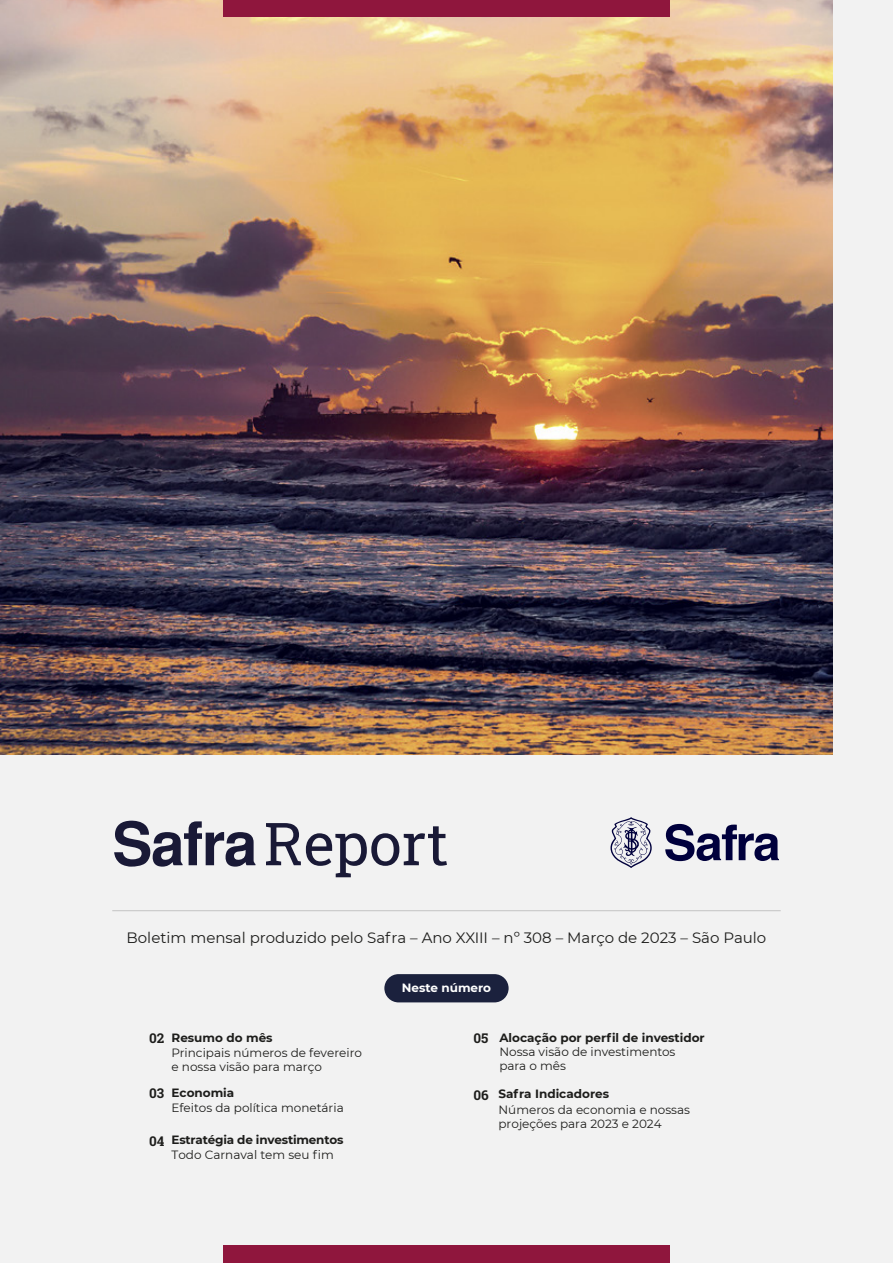
<style>
.page{position:relative;width:893px;height:1263px;background:#f2f2f2}
.page>*{position:absolute;margin:0;border:0;box-sizing:border-box;transform-origin:0 0}
.t1{font:59.25px "Roboto Slab";color:#191936}
.t2{font:15px "Montserrat";color:#1d1d1b}
.t3{font:700 13.5px "Roboto Slab";color:#1d1d1b}
.t4{font:12px/14.4px "Montserrat";color:#1d1d1b}
.t5{font:700 12px "Montserrat";color:#1d1d1b}
.t6{font:700 12px "Montserrat";color:#fff}
</style>
<div class="page">
<img style="left:0;top:0;width:833px;height:755px">
<div style="left:223px;top:0;width:446px;height:17px;background:#8f163d"></div>
<div style="left:223px;top:1246px;width:446px;height:17px;background:#8f163d"></div>
<div style="left:384px;top:974px;width:125px;height:28px;background:#1b213d;border-radius:14px"></div>
<svg style="left:114px;top:821px;width:141px;height:46px"></svg>
<hr style="left:112px;top:910px;width:669px;height:1px;background:#000">
<svg style="left:665px;top:824px;width:114px;height:37px"></svg>
<svg style="left:610px;top:817px;width:42px;height:51px"></svg>
<h1 class="t1" style="left:264px;top:803px;width:186px">Report</h1>
<p class="t2" style="left:127px;top:927px;width:641px">Boletim mensal produzido pelo Safra – Ano XXIII – nº 308 – Março de 2023 – São Paulo</p>
<p class="t3" style="left:149px;top:1029px;width:17px">02</p>
<p class="t5" style="left:172px;top:1028px;width:103px">Resumo do mês</p>
<p class="t4" style="left:172px;top:1045px;width:192px">Principais números de fevereiro e nossa visão para março</p>
<p class="t6" style="left:402px;top:979px;width:91px">Neste número</p>
<p class="t3" style="left:473px;top:1029px;width:16px">05</p>
<p class="t5" style="left:499px;top:1028px;width:207px">Alocação por perfil de investidor</p>
<p class="t4" style="left:499px;top:1044px;width:178px">Nossa visão de investimentos para o mês</p>
<p class="t5" style="left:172px;top:1084px;width:64px">Economia</p>
<p class="t4" style="left:172px;top:1100px;width:174px">Efeitos da política monetária</p>
<p class="t3" style="left:149px;top:1084px;width:17px">03</p>
<p class="t5" style="left:498px;top:1085px;width:112px">Safra Indicadores</p>
<p class="t4" style="left:498px;top:1102px;width:193px">Números da economia e nossas projeções para 2023 e 2024</p>
<p class="t5" style="left:172px;top:1131px;width:173px">Estratégia de investimentos</p>
<p class="t4" style="left:172px;top:1147px;width:164px">Todo Carnaval tem seu fim</p>
<p class="t3" style="left:474px;top:1085px;width:17px">06</p>
<p class="t3" style="left:149px;top:1131px;width:17px">04</p>
</div>
